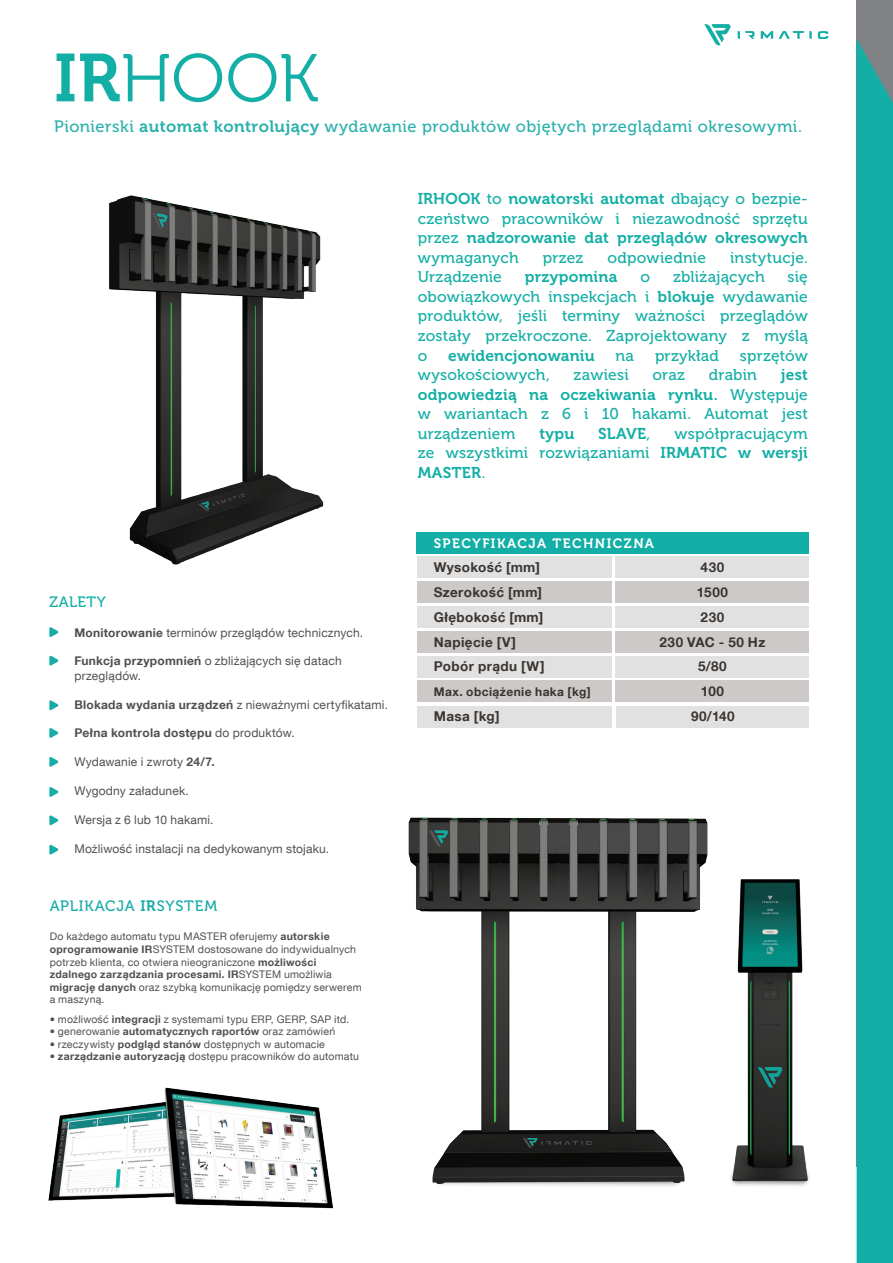
<style>
.page{position:relative;width:893px;height:1263px;background:#fff}
.page>*{position:absolute;margin:0;border:0;box-sizing:border-box;transform-origin:0 0}
.t1{font:67.35px "Museo 300";color:#13afa6}
.t2{font:16.5px "Museo 500";letter-spacing:.025em;color:#2bb1ac}
.t3{font:15.6px/19.5px "Museo 500";letter-spacing:.01em;color:#13afa6;text-align:justify}
.t4{font:15.6px/19.5px "Museo 700";letter-spacing:.01em;color:#13afa6;text-align:right}
.t5{font:15px "Museo 500";letter-spacing:.055em;color:#16aca7}
.t6{font:15px "Museo 500";letter-spacing:.04em;color:#13afa6}
.t7{font:700 13.5px "Helvetica Neue LT Com";letter-spacing:.03em;color:#3b3532}
.t8{font:13.5px "Museo 700";letter-spacing:.11em;color:#fff}
.t9{font:12px/14.4px "Helvetica Neue LT Com";letter-spacing:.015em;color:#505053}
.t10{font:700 12px "Helvetica Neue LT Com";letter-spacing:.025em;color:#505053}
.t11{font:700 12px "Helvetica Neue LT Com";letter-spacing:.035em;color:#3b3532}
.t12{font:10.5px/12.6px "Helvetica Neue LT Com";letter-spacing:.02em;color:#505053}
.s1{font-family:"Museo 700"}
.s2{font-family:"Museo 500"}
.s3{font-weight:700}
.s4{font-weight:400}
</style>
<div class="page">
<img style="left:48px;top:1087px;width:286px;height:122px">
<div style="left:857px;top:0;width:36px;height:1167px;background:#808285"></div>
<div style="left:857px;top:40px;width:36px;height:1223px;background:#13afa6"></div>
<svg style="left:49px;top:627px;width:10px;height:10px"></svg>
<svg style="left:49px;top:655px;width:10px;height:11px"></svg>
<svg style="left:49px;top:700px;width:10px;height:10px"></svg>
<svg style="left:49px;top:728px;width:10px;height:10px"></svg>
<svg style="left:49px;top:757px;width:10px;height:10px"></svg>
<svg style="left:49px;top:787px;width:10px;height:10px"></svg>
<svg style="left:49px;top:815px;width:10px;height:10px"></svg>
<svg style="left:49px;top:844px;width:10px;height:11px"></svg>
<svg style="left:704px;top:24px;width:27px;height:21px"></svg>
<svg style="left:779px;top:31px;width:33px;height:8px"></svg>
<svg style="left:818px;top:31px;width:10px;height:8px"></svg>
<svg style="left:761px;top:31px;width:12px;height:8px"></svg>
<svg style="left:738px;top:31px;width:17px;height:8px"></svg>
<div style="left:417px;top:532px;width:392px;height:21px;background:#13afa6"></div>
<div style="left:417px;top:557px;width:194px;height:21px;background:#e0e1e0"></div>
<div style="left:417px;top:706px;width:194px;height:21px;background:#e0e1e0"></div>
<div style="left:417px;top:606px;width:194px;height:22px;background:#e0e1e0"></div>
<div style="left:417px;top:656px;width:194px;height:21px;background:#e0e1e0"></div>
<div style="left:417px;top:581px;width:194px;height:22px;background:#cdc9c8"></div>
<div style="left:417px;top:631px;width:194px;height:21px;background:#cdc9c8"></div>
<div style="left:417px;top:681px;width:194px;height:21px;background:#cdc9c8"></div>
<div style="left:616px;top:557px;width:193px;height:21px;background:#e0e1e0"></div>
<div style="left:617px;top:706px;width:192px;height:21px;background:#e0e1e0"></div>
<div style="left:616px;top:606px;width:193px;height:22px;background:#e0e1e0"></div>
<div style="left:616px;top:656px;width:193px;height:21px;background:#e0e1e0"></div>
<div style="left:616px;top:581px;width:193px;height:22px;background:#cdc9c8"></div>
<div style="left:616px;top:631px;width:193px;height:21px;background:#cdc9c8"></div>
<div style="left:616px;top:681px;width:193px;height:21px;background:#cdc9c8"></div>
<img style="left:109px;top:195px;width:215px;height:370px">
<img style="left:408px;top:817px;width:401px;height:369px">
<h1 class="t1" style="left:54px;top:42px;width:266px"><span class="s1">IR</span>HOOK</h1>
<h2 class="t2" style="left:54px;top:117px;width:750px">Pionierski <span class="s1">automat kontrolujący</span> wydawanie produktów objętych przeglądami okresowymi.</h2>
<h3 class="t4" style="left:418px;top:190px;width:392px">IRHOOK <span class="s2">to</span> nowatorski automat <span class="s2">dbający o bezpie-</span></h3>
<h3 class="t3" style="left:418px;top:209px;width:392px">czeństwo pracowników i niezawodność sprzętu</h3>
<h3 class="t4" style="left:418px;top:229px;width:392px"><span class="s2">przez</span> nadzorowanie dat przeglądów okresowych</h3>
<h3 class="t3" style="left:418px;top:248px;width:102px">wymaganych</h3>
<h3 class="t3" style="left:543px;top:248px;width:42px">przez</h3>
<h3 class="t3" style="left:608px;top:248px;width:100px">odpowiednie</h3>
<h3 class="t3" style="left:730px;top:248px;width:79px">instytucje.</h3>
<h3 class="t3" style="left:418px;top:268px;width:86px">Urządzenie</h3>
<h3 class="t4" style="left:525px;top:268px;width:94px">przypomina</h3>
<h3 class="t3" style="left:640px;top:268px;width:11px">o</h3>
<h3 class="t3" style="left:673px;top:268px;width:93px">zbliżających</h3>
<h3 class="t3" style="left:418px;top:268px;width:392px;text-indent:370px">się obowiązkowych inspekcjach i <span class="s1">blokuje</span> wydawanie produktów, jeśli terminy ważności przeglądów zostały przekroczone. Zaprojektowany z myślą o</h3>
<h3 class="t4" style="left:448px;top:346px;width:148px">ewidencjonowaniu</h3>
<h3 class="t3" style="left:616px;top:346px;width:20px">na</h3>
<h3 class="t3" style="left:655px;top:346px;width:65px">przykład</h3>
<h3 class="t3" style="left:740px;top:346px;width:70px">sprzętów</h3>
<h3 class="t3" style="left:418px;top:365px;width:134px">wysokościowych,</h3>
<h3 class="t3" style="left:574px;top:365px;width:57px">zawiesi</h3>
<h3 class="t3" style="left:652px;top:365px;width:34px">oraz</h3>
<h3 class="t3" style="left:709px;top:365px;width:50px">drabin</h3>
<h3 class="t4" style="left:418px;top:365px;width:392px">jest<br>odpowiedzią na oczekiwania rynku. <span class="s2">Występuje</span></h3>
<h3 class="t3" style="left:418px;top:404px;width:392px">w wariantach z 6 i 10 hakami. Automat jest urządzeniem</h3>
<h3 class="t4" style="left:539px;top:424px;width:37px">typu</h3>
<h3 class="t4" style="left:598px;top:424px;width:54px">SLAVE<span class="s2">,</span></h3>
<h3 class="t3" style="left:418px;top:424px;width:392px;text-align:right">współpracującym<br>ze wszystkimi rozwiązaniami <span class="s1">IRMATIC w wersji</span></h3>
<h3 class="t4" style="left:418px;top:463px;width:69px">MASTER<span class="s2">.</span></h3>
<h3 class="t6" style="left:49px;top:593px;width:58px">ZALETY</h3>
<p class="t9" style="left:74px;top:625px;width:290px"><span class="s3">Monitorowanie</span> terminów przeglądów technicznych.</p>
<p class="t9" style="left:74px;top:654px;width:269px"><span class="s3">Funkcja przypomnień</span> o zbliżających się datach przeglądów.</p>
<p class="t9" style="left:74px;top:697px;width:315px"><span class="s3">Blokada wydania urządzeń</span> z nieważnymi certyfikatami.</p>
<p class="t10" style="left:74px;top:726px;width:222px">Pełna kontrola dostępu <span class="s4">do produktów.</span></p>
<p class="t9" style="left:74px;top:754px;width:142px">Wydawanie i zwroty <span class="s3">24/7.</span></p>
<p class="t9" style="left:74px;top:783px;width:116px">Wygodny załadunek.</p>
<p class="t9" style="left:74px;top:812px;width:141px">Wersja z 6 lub 10 hakami.</p>
<p class="t9" style="left:74px;top:841px;width:256px">Możliwość instalacji na dedykowanym stojaku.</p>
<h3 class="t5" style="left:50px;top:898px;width:169px">APLIKACJA <span class="s1">IR</span>SYSTEM</h3>
<p class="t12" style="left:50px;top:930px;width:313px">Do każdego automatu typu MASTER oferujemy <span class="s3">autorskie oprogramowanie IR</span>SYSTEM dostosowane do indywidualnych potrzeb klienta, co otwiera nieograniczone <span class="s3">możliwości zdalnego zarządzania procesami. IR</span>SYSTEM umożliwia <span class="s3">migrację danych</span> oraz szybką komunikację pomiędzy serwerem a maszyną.</p>
<p class="t12" style="left:50px;top:1012px;width:301px">• możliwość <span class="s3">integracji</span> z systemami typu ERP, GERP, SAP itd.</p>
<p class="t12" style="left:50px;top:1025px;width:287px">• generowanie <span class="s3">automatycznych raportów</span> oraz zamówień</p>
<p class="t12" style="left:50px;top:1037px;width:277px">• rzeczywisty <span class="s3">podgląd stanów</span> dostępnych w automacie</p>
<p class="t12" style="left:50px;top:1050px;width:311px">• <span class="s3">zarządzanie autoryzacją</span> dostępu pracowników do automatu</p>
<p class="t8" style="left:434px;top:535px;width:222px">SPECYFIKACJA TECHNICZNA</p>
<p class="t7" style="left:434px;top:559px;width:108px">Wysokość [mm]</p>
<p class="t7" style="left:701px;top:559px;width:25px">430</p>
<p class="t7" style="left:434px;top:584px;width:110px">Szerokość [mm]</p>
<p class="t7" style="left:434px;top:633px;width:84px">Napięcie [V]</p>
<p class="t11" style="left:434px;top:684px;width:158px">Max. obciążenie haka [kg]</p>
<p class="t7" style="left:434px;top:608px;width:111px">Głębokość [mm]</p>
<p class="t7" style="left:434px;top:658px;width:112px">Pobór prądu [W]</p>
<p class="t7" style="left:434px;top:708px;width:67px">Masa [kg]</p>
<p class="t7" style="left:697px;top:584px;width:33px">1500</p>
<p class="t7" style="left:660px;top:633px;width:107px">230 VAC - 50 Hz</p>
<p class="t7" style="left:701px;top:683px;width:25px">100</p>
<p class="t7" style="left:701px;top:608px;width:25px">230</p>
<p class="t7" style="left:698px;top:658px;width:30px">5/80</p>
<p class="t7" style="left:691px;top:708px;width:45px">90/140</p>
</div>
